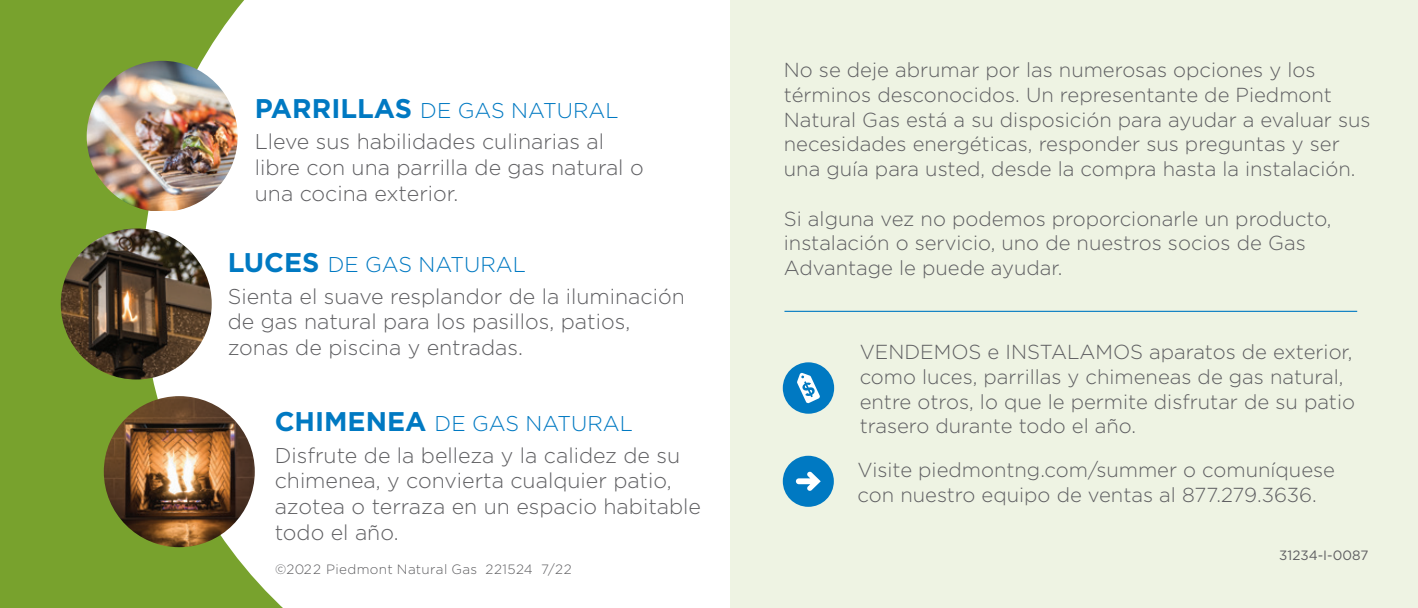
<style>
.page{position:relative;width:1418px;height:608px;background:#fff}
.page>*{position:absolute;margin:0;border:0;box-sizing:border-box;transform-origin:0 0}
.t1{font:300 21.38px/25.7px "Gotham";color:#5f5f62}
.t2{font:300 21.38px "Gotham";color:#0079c2}
.t3{font:300 20.25px/24.8px "Gotham";color:#5f5f62}
.red_subheads{font:300 13.5px "Gotham";letter-spacing:.025em;color:#5f5f62}
.t4{font:13.5px "Gotham";color:#5f5f62}
.s1{font-weight:700;font-size:27px}
</style>
<div class="page">
<div style="left:0;top:1px;width:407px;height:607px;background:#78a22d"></div>
<svg style="left:142px;top:0;width:265px;height:608px;background:#f1f5ea"></svg>
<div style="left:730px;top:0;width:688px;height:608px;background:#eef3e3"></div>
<div style="left:783px;top:455px;width:51px;height:51px;background:#0079c2;border-radius:50%"></div>
<svg style="left:796px;top:471px;width:24px;height:20px"></svg>
<div style="left:783px;top:362px;width:51px;height:51px;background:#0079c2;border-radius:50%"></div>
<svg style="left:797px;top:372px;width:23px;height:31px"></svg>
<img style="left:87px;top:61px;width:151px;height:150px">
<img style="left:61px;top:228px;width:151px;height:151px;border-radius:75px">
<img style="left:104px;top:396px;width:151px;height:151px;border-radius:75px">
<hr style="left:784px;top:311px;width:573px;height:1px;background:#0079c2">
<p class="t3" style="left:784px;top:57px;width:588px">No se deje abrumar por las numerosas opciones y los términos desconocidos. Un representante de Piedmont Natural Gas está a su disposición para ayudar a evaluar sus necesidades energéticas, responder sus preguntas y ser una guía para usted, desde la compra hasta la instalación.</p>
<p class="t3" style="left:784px;top:205px;width:549px">Si alguna vez no podemos proporcionarle un producto, instalación o servicio, uno de nuestros socios de Gas</p>
<p class="t2" style="left:255px;top:97px;width:365px"><span class="s1">PARRILLAS</span> DE GAS NATURAL</p>
<p class="t1" style="left:255px;top:128px;width:390px">Lleve sus habilidades culinarias al libre con una parrilla de gas natural o una cocina exterior.</p>
<p class="t2" style="left:228px;top:251px;width:300px"><span class="s1">LUCES</span> DE GAS NATURAL</p>
<p class="t3" style="left:784px;top:255px;width:280px">Advantage le puede ayudar.</p>
<p class="t1" style="left:228px;top:282px;width:458px">Sienta el suave resplandor de la iluminación de gas natural para los pasillos, patios, zonas de piscina y entradas.</p>
<p class="t3" style="left:859px;top:339px;width:497px">VENDEMOS e INSTALAMOS aparatos de exterior, como luces, parrillas y chimeneas de gas natural, entre otros, lo que le permite disfrutar de su patio trasero durante todo el año.</p>
<p class="t2" style="left:275px;top:410px;width:360px"><span class="s1">CHIMENEA</span> DE GAS NATURAL</p>
<p class="t1" style="left:275px;top:441px;width:428px">Disfrute de la belleza y la calidez de su chimenea, y convierta cualquier patio, azotea o terraza en un espacio habitable todo el año.</p>
<p class="t3" style="left:857px;top:457px;width:479px">Visite piedmontng.com/summer o comuníquese con nuestro equipo de ventas al 877.279.3636.</p>
<p class="red_subheads" style="left:275px;top:560px;width:298px">©2022 Piedmont Natural Gas 221524 7/22</p>
<p class="t4" style="left:1279px;top:546px;width:91px">31234-I-0087</p>
</div>
